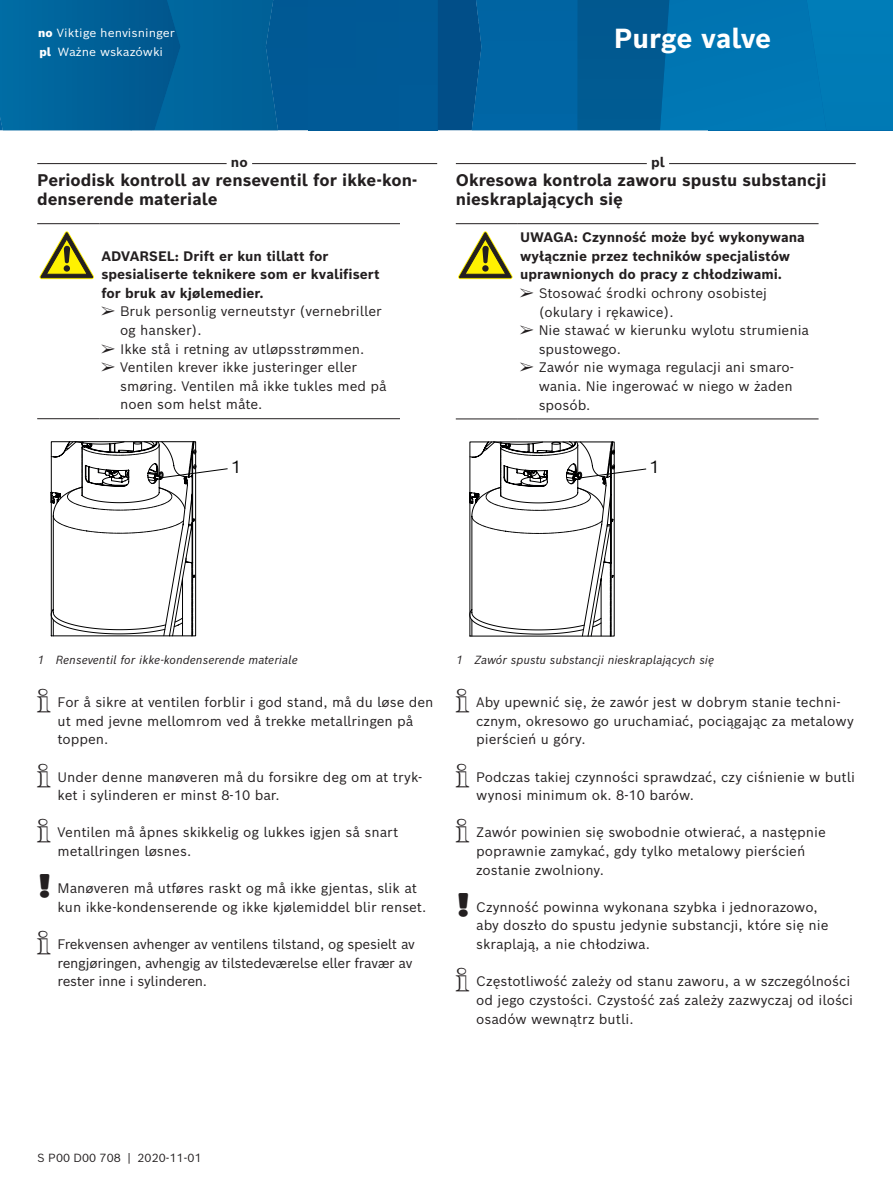
<style>
.page{position:relative;width:893px;height:1191px;background:#fff}
.page>*{position:absolute;margin:0;border:0;box-sizing:border-box;transform-origin:0 0}
.Produkt_Sachnummer{font:700 27px "Bosch Sans";color:#fff}
.t1{font:16.95px "Bosch Sans";color:#000001}
.Heading4_LangSepara{font:700 16.5px/18.6px "Bosch Sans";color:#231f20}
.t2{font:13.5px/18.6px "Bosch Sans";color:#231f20}
.Warning1Type_1-0{font:700 13.5px/18.6px "Bosch Sans";color:#231f20}
.t3{font:13.5px/18.6px "Bosch Sans";letter-spacing:-.02em;color:#231f20}
.LangSeparation_0-0{font:700 13.5px "Bosch Sans";color:#231f20}
.FigLegend_0-0{font:italic 11.55px "Bosch Sans";color:#231f20}
.t4{font:11.55px "Bosch Sans";color:#231f20}
.Languages_0-1{font:11.55px "Bosch Sans";color:#fff;scale:1.05 1}
.Nomenclature_0-1{font:11.55px "Bosch Sans";letter-spacing:-.005em;color:#fff;scale:1.05 1}
.Languages_0-1-2{font:900 11.55px "Bosch Sans";color:#fff}
.s1{font-weight:900}
.s2{font-family:"AA Diagnostics";font-size:15px}
.s3{font-family:"AA Diagnostics";font-size:16.5px}
</style>
<div class="page">
<div style="left:279px;top:0;width:159px;height:130px;background:#005a96"></div>
<svg style="left:0;top:0;width:279px;height:130px;background:#006299"></svg>
<div style="left:438px;top:0;width:34px;height:130px;background:#014e88"></div>
<svg style="left:472px;top:0;width:421px;height:130px;background:#006ca8"></svg>
<hr style="left:37px;top:163px;width:400px;height:1px;background:#231f20">
<div style="left:227px;top:155px;width:25px;height:15px;background:#fff"></div>
<hr style="left:37px;top:223px;width:62px;height:1px;background:#231f20">
<hr style="left:99px;top:223px;width:301px;height:1px;background:#231f20">
<hr style="left:37px;top:418px;width:62px;height:1px;background:#231f20">
<hr style="left:99px;top:418px;width:301px;height:1px;background:#231f20">
<svg style="left:39px;top:231px;width:55px;height:48px"></svg>
<svg style="left:51px;top:441px;width:177px;height:195px"></svg>
<hr style="left:456px;top:163px;width:400px;height:1px;background:#231f20">
<div style="left:647px;top:155px;width:22px;height:15px;background:#fff"></div>
<hr style="left:456px;top:223px;width:62px;height:1px;background:#231f20">
<hr style="left:518px;top:223px;width:301px;height:1px;background:#231f20">
<hr style="left:456px;top:418px;width:62px;height:1px;background:#231f20">
<hr style="left:518px;top:418px;width:301px;height:1px;background:#231f20">
<svg style="left:458px;top:231px;width:55px;height:48px"></svg>
<svg style="left:469px;top:441px;width:178px;height:195px"></svg>
<p class="Languages_0-1" style="left:38px;top:25px;width:131px"><span class="s1">no</span> Viktige henvisninger</p>
<p class="Languages_0-1-2" style="left:39px;top:44px;width:13px">pl</p>
<p class="Nomenclature_0-1" style="left:58px;top:44px;width:102px">Ważne wskazówki</p>
<p class="LangSeparation_0-0" style="left:231px;top:153px;width:18px">no</p>
<p class="Heading4_LangSepara" style="left:37px;top:170px;width:381px">Periodisk kontroll av renseventil for ikke-kon&shy;denserende materiale</p>
<p class="Warning1Type_1-0" style="left:101px;top:246px;width:280px">ADVARSEL: Drift er kun tillatt for spesialiserte teknikere som er kvalifisert for bruk av kjølemedier.</p>
<p class="t2" style="left:120px;top:302px;width:263px;text-indent:-19px"><span class="s2">¶</span> Bruk personlig verneutstyr (vernebriller og hansker).</p>
<p class="t2" style="left:102px;top:339px;width:264px"><span class="s2">¶</span> Ikke stå i retning av utløpsstrømmen.</p>
<p class="t2" style="left:120px;top:357px;width:268px;text-indent:-19px"><span class="s2">¶</span> Ventilen krever ikke justeringer eller smøring. Ventilen må ikke tukles med på noen som helst måte.</p>
<p class="t1" style="left:231px;top:455px;width:12px">1</p>
<p class="Produkt_Sachnummer" style="left:614px;top:20px;width:159px">Purge valve</p>
<p class="LangSeparation_0-0" style="left:651px;top:153px;width:15px">pl</p>
<p class="Heading4_LangSepara" style="left:456px;top:170px;width:372px">Okresowa kontrola zaworu spustu substancji nieskraplających się</p>
<p class="Warning1Type_1-0" style="left:520px;top:228px;width:286px">UWAGA: Czynność może być wykonywana wyłącznie przez techników specjalistów uprawnionych do pracy z chłodziwami.</p>
<p class="t2" style="left:539px;top:283px;width:230px;text-indent:-19px"><span class="s2">¶</span> Stosować środki ochrony osobistej (okulary i rękawice).</p>
<p class="t2" style="left:539px;top:320px;width:272px;text-indent:-19px"><span class="s2">¶</span> Nie stawać w kierunku wylotu strumienia spustowego.</p>
<p class="t2" style="left:539px;top:358px;width:257px;text-align:justify;text-indent:-19px"><span class="s2">¶</span> Zawór nie wymaga regulacji ani smaro&shy;wania. Nie ingerować w niego w żaden sposób.</p>
<p class="t1" style="left:649px;top:456px;width:12px">1</p>
<p class="FigLegend_0-0" style="left:37px;top:651px;width:262px">1 Renseventil for ikke-kondenserende materiale</p>
<p class="t2" style="left:58px;top:692px;width:377px;text-indent:-20px"><span class="s3">i</span> For å sikre at ventilen forblir i god stand, må du løse den ut med jevne mellomrom ved å trekke metallringen på toppen.</p>
<p class="t2" style="left:58px;top:767px;width:366px;text-indent:-20px"><span class="s3">i</span> Under denne manøveren må du forsikre deg om at tryk&shy;ket i sylinderen er minst 8-10 bar.</p>
<p class="t2" style="left:58px;top:822px;width:342px;text-indent:-20px"><span class="s3">i</span> Ventilen må åpnes skikkelig og lukkes igjen så snart metallringen løsnes.</p>
<p class="t2" style="left:58px;top:878px;width:370px;text-indent:-20px"><span class="s3">!</span> Manøveren må utføres raskt og må ikke gjentas, slik at kun ikke-kondenserende og ikke kjølemiddel blir renset.</p>
<p class="t3" style="left:58px;top:934px;width:359px;text-indent:-20px"><span class="s3">i</span> Frekvensen avhenger av ventilens tilstand, og spesielt av rengjøringen, avhengig av tilstedeværelse eller fravær av rester inne i sylinderen.</p>
<p class="FigLegend_0-0" style="left:456px;top:652px;width:260px">1 Zawór spustu substancji nieskraplających się</p>
<p class="t2" style="left:476px;top:692px;width:379px;text-indent:-20px"><span class="s3">i</span> Aby upewnić się, że zawór jest w dobrym stanie techni&shy;cznym, okresowo go uruchamiać, pociągając za metalowy pierścień u góry.</p>
<p class="t2" style="left:476px;top:767px;width:380px;text-indent:-20px"><span class="s3">i</span> Podczas takiej czynności sprawdzać, czy ciśnienie w butli wynosi minimum ok. 8-10 barów.</p>
<p class="t2" style="left:476px;top:822px;width:351px;text-indent:-20px"><span class="s3">i</span> Zawór powinien się swobodnie otwierać, a następnie poprawnie zamykać, gdy tylko metalowy pierścień zostanie zwolniony.</p>
<p class="t2" style="left:476px;top:897px;width:354px;text-indent:-20px"><span class="s3">!</span> Czynność powinna wykonana szybka i jednorazowo, aby doszło do spustu jedynie substancji, które się nie skraplają, a nie chłodziwa.</p>
<p class="t2" style="left:476px;top:971px;width:378px;text-indent:-20px"><span class="s3">i</span> Częstotliwość zależy od stanu zaworu, a w szczególności od jego czystości. Czystość zaś zależy zazwyczaj od ilości osadów wewnątrz butli.</p>
<p class="t4" style="left:37px;top:1150px;width:166px">S P00 D00 708 | 2020-11-01</p>
</div>
